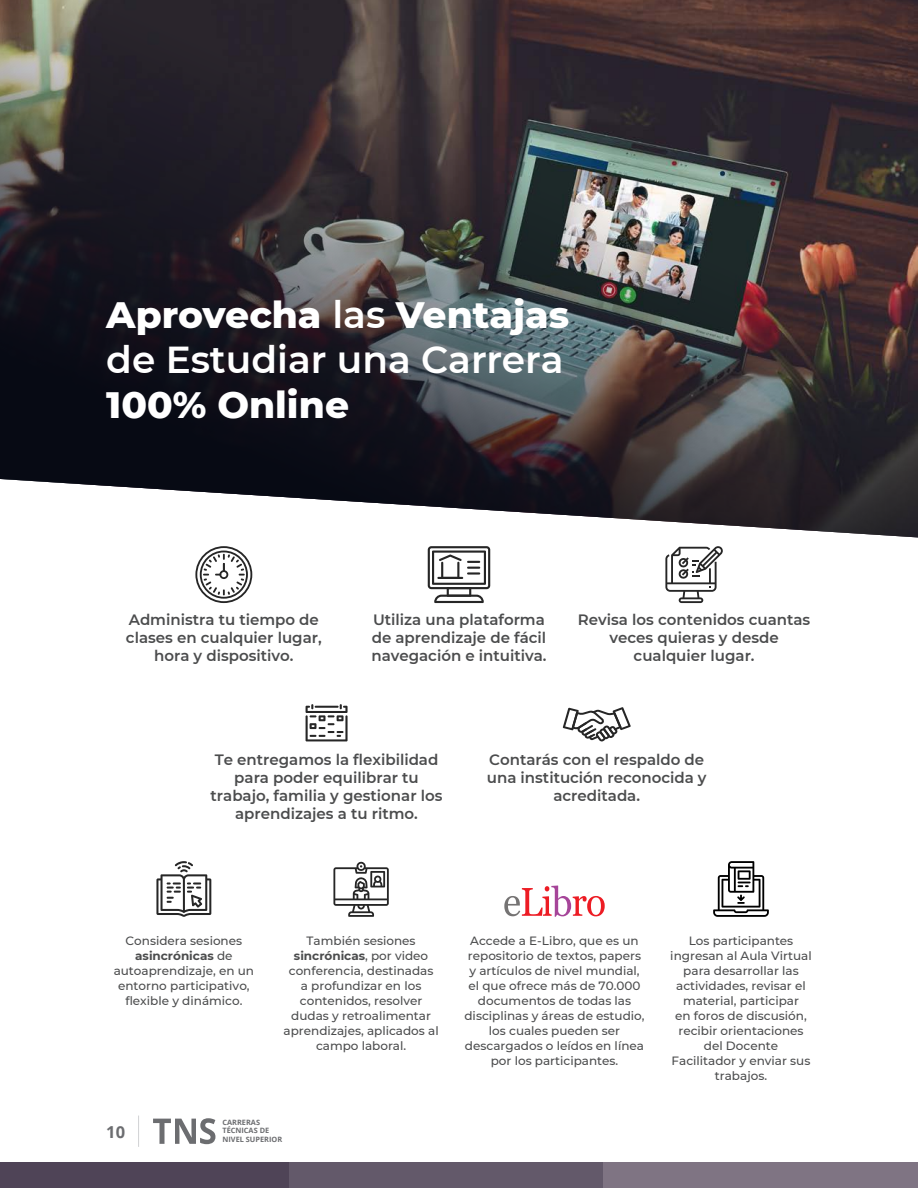
<style>
.page{position:relative;width:918px;height:1188px;background:#fff}
.page>*{position:absolute;margin:0;border:0;box-sizing:border-box;transform-origin:0 0}
.t1{font:600 37.5px/45px "Montserrat";color:#fff}
.t2{font:800 37.5px "Montserrat";color:#fff}
.t3{font:700 16.5px "Open Sans";color:#6c6d70}
.t4{font:600 15px/18px "Montserrat";color:#4b4c4d;text-align:center}
.t5{font:500 12px/15px "Montserrat";color:#4b4c4d;text-align:center}
.t6{font:700 7.35px/8.9px "Open Sans";color:#6c6d70}
.s1{font-weight:800}
.s2{font-weight:700}
</style>
<div class="page">
<img style="left:0;top:0;width:917px;height:537px">
<svg style="left:504px;top:886px;width:101px;height:31px"></svg>
<svg style="left:563px;top:707px;width:68px;height:34px"></svg>
<svg style="left:195px;top:546px;width:57px;height:57px"></svg>
<svg style="left:306px;top:704px;width:42px;height:37px"></svg>
<div style="left:0;top:1162px;width:289px;height:26px;background:#4f4457"></div>
<div style="left:289px;top:1162px;width:315px;height:26px;background:#63596a"></div>
<div style="left:604px;top:1162px;width:314px;height:26px;background:#7f7483"></div>
<svg style="left:153px;top:1118px;width:62px;height:26px"></svg>
<hr style="left:138px;top:1116px;width:1px;height:31px;background:#d1d2d4">
<svg style="left:917px;top:0;width:1px;height:538px"></svg>
<svg style="left:428px;top:546px;width:62px;height:57px"></svg>
<svg style="left:665px;top:546px;width:58px;height:57px"></svg>
<svg style="left:333px;top:861px;width:56px;height:56px"></svg>
<svg style="left:156px;top:861px;width:55px;height:56px"></svg>
<svg style="left:713px;top:861px;width:56px;height:56px"></svg>
<p class="t1" style="left:106px;top:291px;width:464px"><span class="s1">Aprovecha</span> las <span class="s1">Ventajas </span>de Estudiar una Carrera</p>
<p class="t2" style="left:106px;top:377px;width:244px">100% Online</p>
<p class="t4" style="left:126px;top:610px;width:197px;text-align:left">Administra tu tiempo de clases en cualquier lugar,</p>
<p class="t4" style="left:154px;top:646px;width:141px">hora y dispositivo.</p>
<p class="t4" style="left:371px;top:610px;width:177px;text-align:justify">Utiliza una plataforma de aprendizaje de fácil navegación e intuitiva.</p>
<p class="t4" style="left:578px;top:610px;width:234px">Revisa los contenidos cuantas veces quieras y desde cualquier lugar.</p>
<p class="t4" style="left:211px;top:750px;width:233px">Te entregamos la flexibilidad para poder equilibrar tu trabajo, familia y gestionar los aprendizajes a tu ritmo.</p>
<p class="t4" style="left:487px;top:750px;width:221px">Contarás con el respaldo de una institución reconocida y acreditada.</p>
<p class="t5" style="left:114px;top:933px;width:142px">Considera sesiones <span class="s2">asincrónicas</span> de autoaprendizaje, en un entorno participativo, flexible y dinámico.</p>
<p class="t5" style="left:284px;top:933px;width:157px">También sesiones <span class="s2">sincrónicas</span>, por video conferencia, destinadas<br>a profundizar en los contenidos, resolver dudas y retroalimentar aprendizajes, aplicados al campo laboral.</p>
<h2 class="t3" style="left:106px;top:1120px;width:20px">10</h2>
<p class="t6" style="left:223px;top:1117px;width:61px">CARRERAS<br>TÉCNICAS DE<br>NIVEL SUPERIOR</p>
<p class="t5" style="left:464px;top:933px;width:182px">Accede a E-Libro, que es un repositorio de textos, papers y artículos de nivel mundial, el que ofrece más de 70.000 documentos de todas las disciplinas y áreas de estudio, los cuales pueden ser descargados o leídos en línea por los participantes.</p>
<p class="t5" style="left:670px;top:933px;width:143px">Los participantes ingresan al Aula Virtual para desarrollar las actividades, revisar el material, participar<br>en foros de discusión, recibir orientaciones del Docente<br>Facilitador y enviar sus trabajos.</p>
</div>
